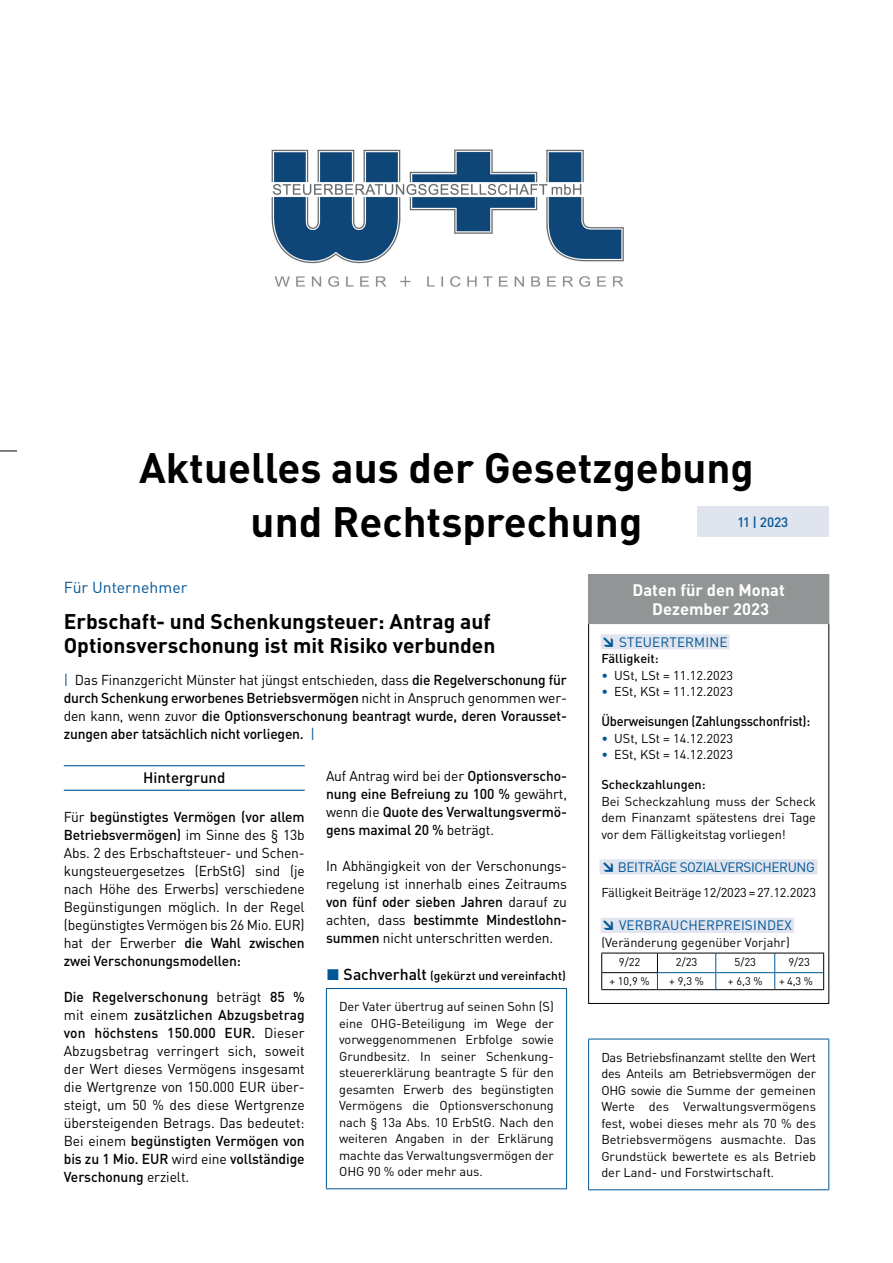
<style>
.page{position:relative;width:893px;height:1263px;background:#fff}
.page>*{position:absolute;margin:0;border:0;box-sizing:border-box;transform-origin:0 0}
.t1{font:700 42px/54px "DIN Pro";color:#000001;text-align:center}
.t2{font:700 21px/24px "DIN Pro";color:#000001}
.t3{font:700 16.5px/19.5px "DIN Pro";color:#fff;text-align:center}
.t4{font:15.75px "DIN Pro";color:#015695}
.t5{font:500 15px "DIN Pro";color:#000001}
.t6{font:14.25px/18px "DIN Pro";letter-spacing:-.01em;color:#000001;text-align:justify}
.t7{font:500 14.25px/18px "DIN Pro";letter-spacing:-.015em;color:#000001;text-align:justify}
.t8{font:13.5px "DIN Pro";letter-spacing:.01em;color:#015695}
.t9{font:500 13.5px "DIN Pro";letter-spacing:-.015em;color:#000001;scale:.95 1}
.t10{font:13.5px "DIN Pro";letter-spacing:-.03em;color:#015695}
.t11{font:500 13.5px "DIN Pro";color:#015695}
.t12{font:12.75px/16.5px "DIN Pro";color:#000001;text-align:justify}
.t13{font:500 12.75px "DIN Pro";color:#000001}
.t14{font:500 12px "DIN Pro";color:#000001}
.t15{font:11.25px "DIN Pro";color:#000001}
.t16{font:10.95px "DIN Pro";color:#000001}
.s1{font-weight:400;color:#015695}
.s2{font-weight:400}
.s3{font-weight:500}
.s4{color:#015695}
.s5{font-size:15.75px}
.s6{font-weight:900}
</style>
<div class="page">
<svg style="left:0;top:451px;width:17px;height:1px"></svg>
<div style="left:697px;top:506px;width:132px;height:31px;background:#e0e4ef"></div>
<div style="left:589px;top:574px;width:240px;height:50px;background:#929595"></div>
<hr style="left:588px;top:624px;width:1px;height:379px;background:#000001">
<hr style="left:828px;top:624px;width:1px;height:379px;background:#000001">
<hr style="left:588px;top:1003px;width:241px;height:1px;background:#000001">
<hr style="left:588px;top:574px;width:241px;height:1px;background:#929595">
<hr style="left:588px;top:575px;width:1px;height:48px;background:#929595">
<hr style="left:588px;top:623px;width:241px;height:1px;background:#929595">
<div style="left:601px;top:634px;width:129px;height:15px;background:#e0e4ef"></div>
<div style="left:600px;top:859px;width:217px;height:15px;background:#e0e4ef"></div>
<div style="left:601px;top:918px;width:193px;height:15px;background:#e0e4ef"></div>
<svg style="left:601px;top:953px;width:223px;height:37px"></svg>
<hr style="left:601px;top:972px;width:57px;height:1px;background:#000001">
<hr style="left:64px;top:765px;width:241px;height:1px;background:#015695">
<hr style="left:64px;top:790px;width:241px;height:1px;background:#015695">
<hr style="left:326px;top:988px;width:241px;height:1px;background:#015695">
<hr style="left:326px;top:989px;width:1px;height:199px;background:#015695">
<hr style="left:566px;top:989px;width:1px;height:199px;background:#015695">
<hr style="left:326px;top:1188px;width:241px;height:1px;background:#015695">
<hr style="left:588px;top:1039px;width:241px;height:1px;background:#015695">
<hr style="left:588px;top:1039px;width:1px;height:150px;background:#015695">
<hr style="left:828px;top:1039px;width:1px;height:150px;background:#015695">
<hr style="left:588px;top:1189px;width:241px;height:1px;background:#015695">
<img style="left:271px;top:149px;width:353px;height:138px">
<h1 class="t1" style="left:139px;top:439px;width:616px">Aktuelles aus der Gesetzgebung und Rechtsprechung</h1>
<p class="t11" style="left:738px;top:513px;width:51px">11 | 2023</p>
<p class="t4" style="left:64px;top:577px;width:125px">Für Unternehmer</p>
<h2 class="t2" style="left:64px;top:609px;width:433px">Erbschaft- und Schenkungsteuer: Antrag auf<br>Optionsverschonung ist mit Risiko verbunden</h2>
<p class="t7" style="left:64px;top:670px;width:505px"><span class="s1">|</span> <span class="s2">Das Finanzgericht Münster hat jüngst entschieden, dass</span> die Regelverschonung für durch Schenkung erworbenes Betriebsvermögen <span class="s2">nicht in Anspruch genommen wer&shy;den kann, wenn zuvor</span> die Optionsverschonung beantragt wurde, deren Vorausset&shy;zungen aber tatsächlich nicht vorliegen. <span class="s1">|</span></p>
<p class="t5" style="left:143px;top:768px;width:84px">Hintergrund</p>
<p class="t6" style="left:64px;top:807px;width:242px">Für <span class="s3">begünstigtes Vermögen (vor allem Betriebsvermögen)</span> im Sinne des § 13b Abs. 2 des Erbschaftsteuer- und Schen&shy;kungsteuergesetzes (ErbStG) sind (je nach Höhe des Erwerbs) verschiedene Begünstigungen möglich. In der Regel (begünstigtes Vermögen bis 26 Mio. EUR) hat der Erwerber <span class="s3">die Wahl zwischen zwei Verschonungsmodellen:</span></p>
<p class="t6" style="left:64px;top:987px;width:242px"><span class="s3">Die Regelverschonung</span> beträgt <span class="s3">85 % </span>mit einem <span class="s3">zusätzlichen Abzugsbetrag von höchstens 150.000 EUR.</span> Dieser Abzugsbetrag verringert sich, soweit der Wert dieses Vermögens insgesamt die Wertgrenze von 150.000 EUR über&shy;steigt, um 50 % des diese Wertgrenze übersteigenden Betrags. Das bedeutet:<br>Bei einem <span class="s3">begünstigten Vermögen von bis zu 1 Mio. EUR</span> wird eine <span class="s3">vollständige Verschonung</span> erzielt.</p>
<p class="t7" style="left:326px;top:766px;width:242px"><span class="s2">Auf Antrag wird bei der</span> Optionsverscho&shy;nung eine Befreiung zu 100 % <span class="s2">gewährt, wenn die</span> Quote des Verwaltungsvermö&shy;gens maximal 20 % <span class="s2">beträgt.</span></p>
<p class="t6" style="left:326px;top:856px;width:242px">In Abhängigkeit von der Verschonungs&shy;regelung ist innerhalb eines Zeitraums <span class="s3">von fünf oder sieben Jahren</span> darauf zu achten, dass <span class="s3">bestimmte Mindestlohn&shy;summen</span> nicht unterschritten werden.</p>
<p class="t14" style="left:326px;top:967px;width:241px"><span class="s4">◼</span> <span class="s5">Sachverhalt</span> (gekürzt und vereinfacht)</p>
<p class="t12" style="left:339px;top:998px;width:216px">Der Vater übertrug auf seinen Sohn (S) eine OHG-Beteiligung im Wege der vorweggenommenen Erbfolge sowie Grundbesitz. In seiner Schenkung&shy;steuererklärung beantragte S für den gesamten Erwerb des begünstigten Vermögens die Optionsverschonung nach § 13a Abs. 10 ErbStG. Nach den weiteren Angaben in der Erklärung machte das Verwaltungsvermögen der OHG 90 % oder mehr aus.</p>
<p class="t3" style="left:633px;top:579px;width:154px">Daten für den Monat<br>Dezember 2023</p>
<p class="t8" style="left:601px;top:633px;width:128px"><span class="s6">↘</span> STEUERTERMINE</p>
<p class="t13" style="left:601px;top:650px;width:59px">Fälligkeit:</p>
<p class="t12" style="left:601px;top:666px;width:133px"><span class="s4">•</span> USt, LSt = 11.12.2023</p>
<p class="t12" style="left:601px;top:683px;width:133px"><span class="s4">•</span> ESt, KSt = 11.12.2023</p>
<p class="t9" style="left:601px;top:712px;width:221px">Überweisungen (Zahlungsschonfrist):</p>
<p class="t12" style="left:601px;top:729px;width:133px"><span class="s4">•</span> USt, LSt = 14.12.2023</p>
<p class="t12" style="left:601px;top:746px;width:133px"><span class="s4">•</span> ESt, KSt = 14.12.2023</p>
<p class="t13" style="left:601px;top:776px;width:106px">Scheckzahlungen:</p>
<p class="t12" style="left:601px;top:792px;width:216px">Bei Scheckzahlung muss der Scheck dem Finanzamt spätestens drei Tage vor dem Fälligkeitstag vorliegen!</p>
<p class="t10" style="left:601px;top:858px;width:215px"><span class="s6">↘</span> BEITRÄGE SOZIALVERSICHERUNG</p>
<p class="t12" style="left:601px;top:884px;width:216px">Fälligkeit Beiträge 12/2023 = 27.12.2023</p>
<p class="t8" style="left:601px;top:916px;width:192px"><span class="s6">↘</span> VERBRAUCHERPREISINDEX</p>
<p class="t12" style="left:601px;top:933px;width:190px">(Veränderung gegenüber Vorjahr)</p>
<p class="t15" style="left:619px;top:954px;width:23px">9/22</p>
<p class="t15" style="left:676px;top:954px;width:23px">2/23</p>
<p class="t15" style="left:734px;top:954px;width:23px">5/23</p>
<p class="t15" style="left:788px;top:954px;width:23px">9/23</p>
<p class="t16" style="left:609px;top:974px;width:42px">+ 10,9 %</p>
<p class="t16" style="left:669px;top:974px;width:36px">+ 9,3 %</p>
<p class="t16" style="left:728px;top:974px;width:36px">+ 6,3 %</p>
<p class="t16" style="left:779px;top:974px;width:35px">+ 4,3 %</p>
<p class="t12" style="left:601px;top:1048px;width:216px">Das Betriebsfinanzamt stellte den Wert des Anteils am Betriebsvermögen der OHG sowie die Summe der gemeinen Werte des Verwaltungsvermögens fest, wobei dieses mehr als 70 % des Betriebsvermögens ausmachte. Das Grundstück bewertete es als Betrieb der Land- und Forstwirtschaft.</p>
</div>
